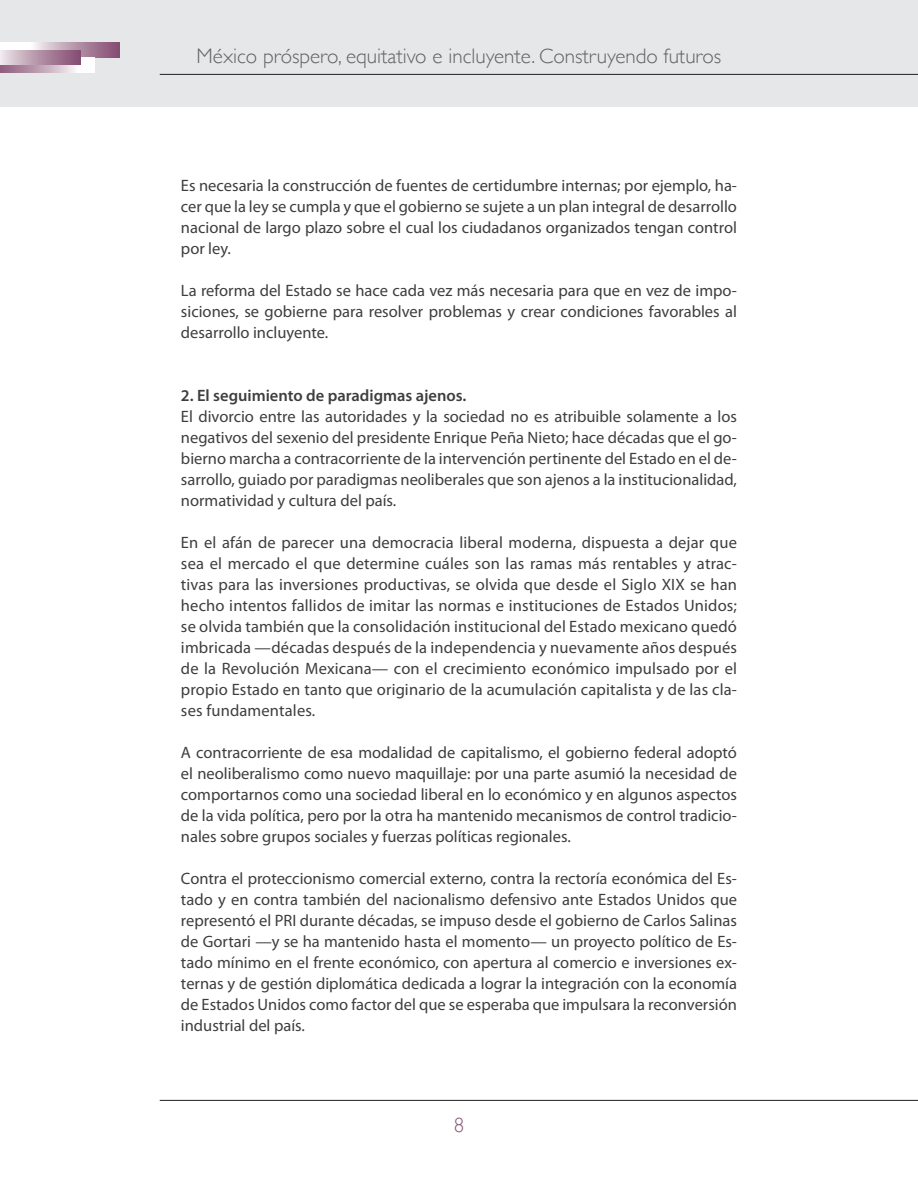
<style>
.page{position:relative;width:918px;height:1188px;background:#fff}
.page>*{position:absolute;margin:0;border:0;box-sizing:border-box;transform-origin:0 0}
.t1{font:300 21px "Gill Sans";color:#636366}
.t2{font:300 21px "Gill Sans";color:#8e5a7d}
.Cuerpo{font:16.5px/21px "Myriad Pro";color:#3e3e3f;text-align:justify}
.Cuerpo-2{font:600 16.5px "Myriad Pro";color:#3e3e3f}
</style>
<div class="page">
<div style="left:0;top:0;width:918px;height:107px;background:#e6e7e9"></div>
<svg style="left:0;top:43px;width:119px;height:14px"></svg>
<svg style="left:0;top:57px;width:95px;height:15px"></svg>
<svg style="left:0;top:50px;width:80px;height:15px"></svg>
<hr style="left:160px;top:74px;width:758px;height:1px;background:#231f20">
<hr style="left:160px;top:1100px;width:758px;height:1px;background:#231f20">
<p class="t1" style="left:197px;top:40px;width:526px">México próspero, equitativo e incluyente. Construyendo futuros</p>
<p class="Cuerpo" style="left:181px;top:175px;width:558px">Es necesaria la construcción de fuentes de certidumbre internas; por ejemplo, ha&shy;cer que la ley se cumpla y que el gobierno se sujete a un plan integral de desarrollo nacional de largo plazo sobre el cual los ciudadanos organizados tengan control por ley.</p>
<p class="Cuerpo" style="left:181px;top:280px;width:558px">La reforma del Estado se hace cada vez más necesaria para que en vez de impo&shy;siciones, se gobierne para resolver problemas y crear condiciones favorables al desarrollo incluyente.</p>
<p class="Cuerpo-2" style="left:181px;top:385px;width:287px">2. El seguimiento de paradigmas ajenos.</p>
<p class="Cuerpo" style="left:181px;top:406px;width:558px">El divorcio entre las autoridades y la sociedad no es atribuible solamente a los negativos del sexenio del presidente Enrique Peña Nieto; hace décadas que el go&shy;bierno marcha a contracorriente de la intervención pertinente del Estado en el de&shy;sarrollo, guiado por paradigmas neoliberales que son ajenos a la institucionalidad, normatividad y cultura del país.</p>
<p class="Cuerpo" style="left:181px;top:532px;width:558px">En el afán de parecer una democracia liberal moderna, dispuesta a dejar que sea el mercado el que determine cuáles son las ramas más rentables y atrac&shy;tivas para las inversiones productivas, se olvida que desde el Siglo XIX se han hecho intentos fallidos de imitar las normas e instituciones de Estados Unidos; se olvida también que la consolidación institucional del Estado mexicano quedó imbricada —décadas después de la independencia y nuevamente años después de la Revolución Mexicana— con el crecimiento económico impulsado por el propio Estado en tanto que originario de la acumulación capitalista y de las cla&shy;ses fundamentales.</p>
<p class="Cuerpo" style="left:181px;top:742px;width:558px">A contracorriente de esa modalidad de capitalismo, el gobierno federal adoptó el neoliberalismo como nuevo maquillaje: por una parte asumió la necesidad de comportarnos como una sociedad liberal en lo económico y en algunos aspectos de la vida política, pero por la otra ha mantenido mecanismos de control tradicio&shy;nales sobre grupos sociales y fuerzas políticas regionales.</p>
<p class="Cuerpo" style="left:181px;top:868px;width:558px">Contra el proteccionismo comercial externo, contra la rectoría económica del Es&shy;tado y en contra también del nacionalismo defensivo ante Estados Unidos que representó el PRI durante décadas, se impuso desde el gobierno de Carlos Salinas de Gortari —y se ha mantenido hasta el momento— un proyecto político de Es&shy;tado mínimo en el frente económico, con apertura al comercio e inversiones ex&shy;ternas y de gestión diplomática dedicada a lograr la integración con la economía de Estados Unidos como factor del que se esperaba que impulsara la reconversión industrial del país.</p>
<p class="t2" style="left:454px;top:1108px;width:12px">8</p>
</div>
